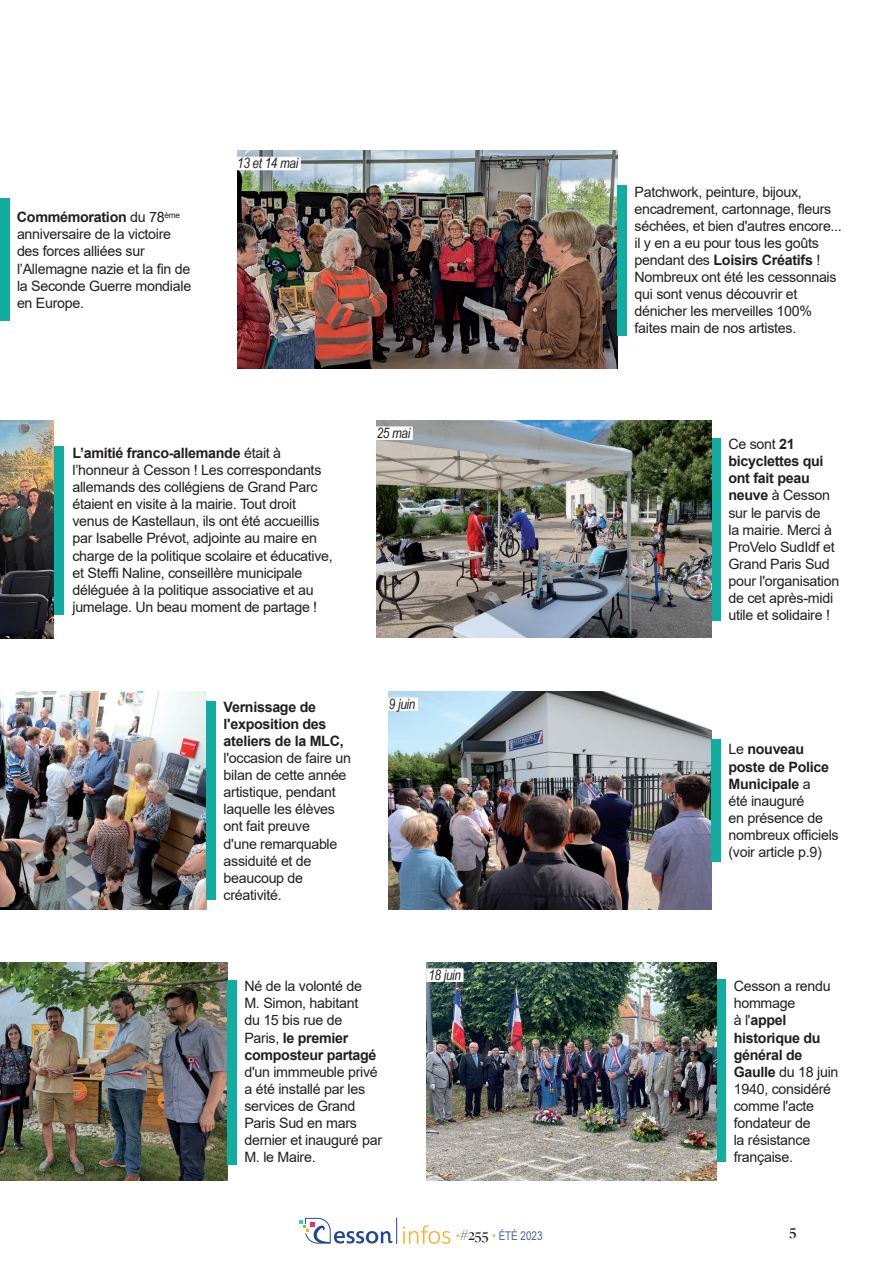
<style>
.page{position:relative;width:893px;height:1263px;background:#fff}
.page>*{position:absolute;margin:0;border:0;box-sizing:border-box;transform-origin:0 0}
.t1{font:15px "Superior Title";color:#231f20}
.t2{font:14.25px/17.1px "Arial";letter-spacing:-.02em;color:#231f20}
.t3{font:700 14.25px/17.1px "Arial";letter-spacing:-.02em;color:#231f20}
.t4{font:italic 14.25px "Arial Narrow";letter-spacing:-.02em;color:#231f20}
.t5{font:12px "Arial Narrow";color:#4b60a6}
.s1{font-weight:700}
.s2{color:#fbb02d}
.s3{font-family:"Superior Title";font-weight:300;font-size:15px;color:#231f20}
</style>
<div class="page">
<svg style="left:299px;top:1218px;width:98px;height:26px"></svg>
<svg style="left:403px;top:1225px;width:47px;height:19px"></svg>
<img style="left:0;top:421px;width:54px;height:217px">
<img style="left:237px;top:151px;width:380px;height:218px">
<img style="left:389px;top:692px;width:322px;height:217px">
<div style="left:235px;top:157px;width:66px;height:13px;background:#fff"></div>
<img style="left:0;top:963px;width:227px;height:217px">
<img style="left:0;top:692px;width:207px;height:217px">
<div style="left:227px;top:980px;width:10px;height:185px;background:#11ada1"></div>
<div style="left:717px;top:980px;width:8px;height:182px;background:#11ada1"></div>
<div style="left:207px;top:701px;width:9px;height:199px;background:#11ada1"></div>
<div style="left:54px;top:446px;width:10px;height:169px;background:#11ada1"></div>
<div style="left:0;top:198px;width:10px;height:122px;background:#11ada1"></div>
<div style="left:617px;top:185px;width:10px;height:151px;background:#11ada1"></div>
<div style="left:711px;top:739px;width:10px;height:123px;background:#11ada1"></div>
<div style="left:711px;top:438px;width:10px;height:182px;background:#11ada1"></div>
<div style="left:387px;top:697px;width:31px;height:14px;background:#fff"></div>
<img style="left:377px;top:421px;width:334px;height:217px">
<div style="left:375px;top:426px;width:38px;height:14px;background:#fff"></div>
<img style="left:427px;top:963px;width:290px;height:217px">
<div style="left:426px;top:968px;width:37px;height:14px;background:#fff"></div>
<p class="t2" style="left:17px;top:209px;width:176px"><span class="s1">Commémoration</span> du 78<sup>ème </sup>anniversaire de la victoire des forces alliées sur l’Allemagne nazie et la fin de la Seconde Guerre mondiale en Europe.</p>
<p class="t4" style="left:237px;top:153px;width:63px">13 et 14 mai</p>
<p class="t2" style="left:634px;top:183px;width:209px">Patchwork, peinture, bijoux, encadrement, cartonnage, fleurs séchées, et bien d'autres encore... il y en a eu pour tous les goûts pendant des <span class="s1">Loisirs Créatifs</span> !<br>Nombreux ont été les cessonnais qui sont venus découvrir et dénicher les merveilles 100% faites main de nos artistes.</p>
<p class="t2" style="left:72px;top:444px;width:262px"><span class="s1">L’amitié franco-allemande</span> était à l’honneur à Cesson ! Les correspondants allemands des collégiens de Grand Parc étaient en visite à la mairie. Tout droit venus de Kastellaun, ils ont été accueillis par Isabelle Prévot, adjointe au maire en charge de la politique scolaire et éducative, et Steffi Naline, conseillère municipale déléguée à la politique associative et au jumelage. Un beau moment de partage !</p>
<p class="t4" style="left:377px;top:423px;width:35px">25 mai</p>
<p class="t2" style="left:728px;top:435px;width:112px">Ce sont <span class="s1">21 bicyclettes qui ont fait peau neuve</span> à Cesson sur le parvis de<br>la mairie. Merci à<br>ProVelo SudIdf et<br>Grand Paris Sud pour l'organisation de cet après-midi utile et solidaire !</p>
<p class="t3" style="left:224px;top:698px;width:121px">Vernissage de l'exposition des ateliers de la MLC,</p>
<p class="t2" style="left:224px;top:749px;width:129px">l'occasion de faire un bilan de cette année artistique, pendant laquelle les élèves ont fait preuve<br>d'une remarquable assiduité et de beaucoup de créativité.</p>
<p class="t4" style="left:389px;top:694px;width:28px">9 juin</p>
<p class="t2" style="left:728px;top:741px;width:112px">Le <span class="s1">nouveau poste de Police<br>Municipale</span> a<br>été inauguré<br>en présence de nombreux officiels (voir article p.9)</p>
<p class="t2" style="left:244px;top:977px;width:134px">Né de la volonté de<br>M. Simon, habitant du 15 bis rue de<br>Paris, <span class="s1">le premier composteur partagé</span></p>
<p class="t2" style="left:244px;top:1063px;width:139px">d'un immmeuble privé a été installé par les services de Grand<br>Paris Sud en mars dernier et inauguré par<br>M. le Maire.</p>
<p class="t4" style="left:428px;top:965px;width:34px">18 juin</p>
<p class="t2" style="left:734px;top:977px;width:106px">Cesson a rendu hommage<br>à l'<span class="s1">appel historique du général de<br>Gaulle</span> du 18 juin<br>1940, considéré comme l'acte fondateur de<br>la résistance française.</p>
<p class="t5" style="left:456px;top:1227px;width:88px"><span class="s2">•</span><span class="s3">#255</span> <span class="s2">•</span> ÉTÉ 2023</p>
<p class="t1" style="left:789px;top:1222px;width:9px">5</p>
</div>
